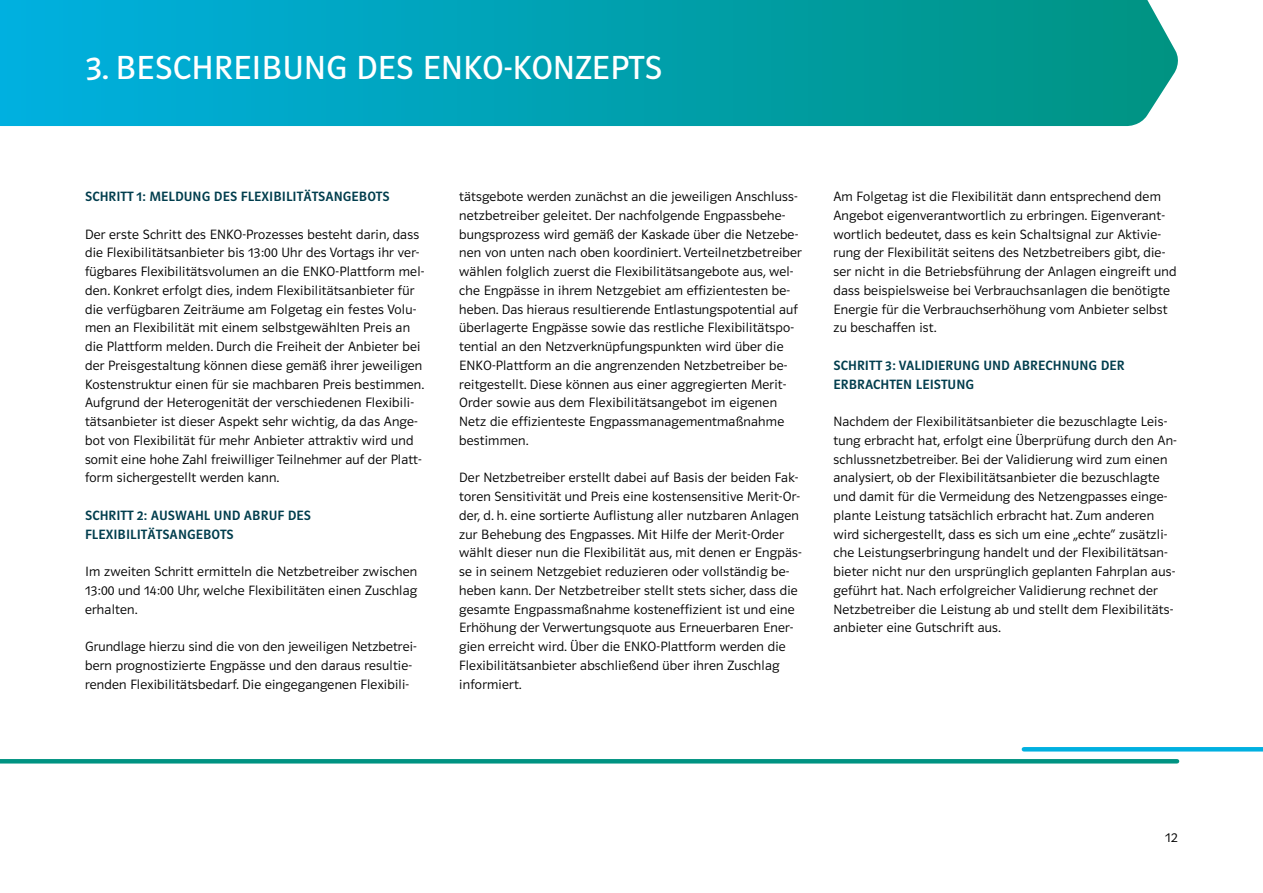
<style>
.page{position:relative;width:1263px;height:893px;background:#fff}
.page>*{position:absolute;margin:0;border:0;box-sizing:border-box;transform-origin:0 0}
.t1{font:34.5px "Polo 22 K Buch";letter-spacing:.015em;color:#fff}
.t2{font:13.95px/18.8px "Polo 11 K Leicht";letter-spacing:.015em;color:#000}
.t3{font:13.95px/18.8px "Polo 11 K Krftg";letter-spacing:.015em;color:#003d4d}
</style>
<div class="page">
<svg style="left:0;top:0;width:1178px;height:126px;background:#03a2b2"></svg>
<hr style="left:1024px;top:747px;width:239px;height:4px;background:#00b0e0">
<hr style="left:0;top:759px;width:1177px;height:4px;background:#009382">
<h1 class="t1" style="left:85px;top:49px;width:578px">3. BESCHREIBUNG DES ENKO-KONZEPTS</h1>
<p class="t3" style="left:85px;top:187px;width:306px">SCHRITT 1: MELDUNG DES FLEXIBILITÄTSANGEBOTS</p>
<p class="t2" style="left:85px;top:225px;width:341px">Der erste Schritt des ENKO-Prozesses besteht darin, dass die Flexibilitätsanbieter bis 13:00 Uhr des Vortags ihr ver&shy;fügbares Flexibilitätsvolumen an die ENKO-Plattform mel&shy;den. Konkret erfolgt dies, indem Flexibilitätsanbieter für die verfügbaren Zeiträume am Folgetag ein festes Volu&shy;men an Flexibilität mit einem selbstgewählten Preis an die Plattform melden. Durch die Freiheit der Anbieter bei der Preisgestaltung können diese gemäß ihrer jeweiligen Kostenstruktur einen für sie machbaren Preis bestimmen.<br>Aufgrund der Heterogenität der verschiedenen Flexibili&shy;tätsanbieter ist dieser Aspekt sehr wichtig, da das Ange&shy;bot von Flexibilität für mehr Anbieter attraktiv wird und somit eine hohe Zahl freiwilliger Teilnehmer auf der Platt&shy;form sichergestellt werden kann.</p>
<p class="t3" style="left:85px;top:506px;width:227px">SCHRITT 2: AUSWAHL UND ABRUF DES<br>FLEXIBILITÄTSANGEBOTS</p>
<p class="t2" style="left:85px;top:562px;width:334px;text-align:justify">Im zweiten Schritt ermitteln die Netzbetreiber zwischen 13:00 und 14:00 Uhr, welche Flexibilitäten einen Zuschlag erhalten.</p>
<p class="t2" style="left:85px;top:637px;width:333px">Grundlage hierzu sind die von den jeweiligen Netzbetrei&shy;bern prognostizierte Engpässe und den daraus resultie&shy;renden Flexibilitätsbedarf. Die eingegangenen Flexibili-</p>
<p class="t2" style="left:459px;top:187px;width:344px">tätsgebote werden zunächst an die jeweiligen Anschluss&shy;netzbetreiber geleitet. Der nachfolgende Engpassbehe&shy;bungsprozess wird gemäß der Kaskade über die Netzebe&shy;nen von unten nach oben koordiniert. Verteilnetzbetreiber wählen folglich zuerst die Flexibilitätsangebote aus, wel&shy;che Engpässe in ihrem Netzgebiet am effizientesten be&shy;heben. Das hieraus resultierende Entlastungspotential auf überlagerte Engpässe sowie das restliche Flexibilitätspo&shy;tential an den Netzverknüpfungspunkten wird über die ENKO-Plattform an die angrenzenden Netzbetreiber be&shy;reitgestellt. Diese können aus einer aggregierten Merit-Order sowie aus dem Flexibilitätsangebot im eigenen Netz die effizienteste Engpassmanagementmaßnahme bestimmen.</p>
<p class="t2" style="left:459px;top:468px;width:344px">Der Netzbetreiber erstellt dabei auf Basis der beiden Fak&shy;toren Sensitivität und Preis eine kostensensitive Merit-Or&shy;der, d. h. eine sortierte Auflistung aller nutzbaren Anlagen zur Behebung des Engpasses. Mit Hilfe der Merit-Order wählt dieser nun die Flexibilität aus, mit denen er Engpäs&shy;se in seinem Netzgebiet reduzieren oder vollständig be&shy;heben kann. Der Netzbetreiber stellt stets sicher, dass die gesamte Engpassmaßnahme kosteneffizient ist und eine Erhöhung der Verwertungsquote aus Erneuerbaren Ener&shy;gien erreicht wird. Über die ENKO-Plattform werden die Flexibilitätsanbieter abschließend über ihren Zuschlag informiert.</p>
<p class="t2" style="left:833px;top:187px;width:345px">Am Folgetag ist die Flexibilität dann entsprechend dem Angebot eigenverantwortlich zu erbringen. Eigenverant&shy;wortlich bedeutet, dass es kein Schaltsignal zur Aktivie&shy;rung der Flexibilität seitens des Netzbetreibers gibt, die&shy;ser nicht in die Betriebsführung der Anlagen eingreift und dass beispielsweise bei Verbrauchsanlagen die benötigte Energie für die Verbrauchserhöhung vom Anbieter selbst zu beschaffen ist.</p>
<p class="t3" style="left:833px;top:356px;width:293px">SCHRITT 3: VALIDIERUNG UND ABRECHNUNG DER<br>ERBRACHTEN LEISTUNG</p>
<p class="t2" style="left:833px;top:412px;width:345px">Nachdem der Flexibilitätsanbieter die bezuschlagte Leis&shy;tung erbracht hat, erfolgt eine Überprüfung durch den An&shy;schlussnetzbetreiber. Bei der Validierung wird zum einen analysiert, ob der Flexibilitätsanbieter die bezuschlagte und damit für die Vermeidung des Netzengpasses einge&shy;plante Leistung tatsächlich erbracht hat. Zum anderen wird sichergestellt, dass es sich um eine „echte“ zusätzli&shy;che Leistungserbringung handelt und der Flexibilitätsan&shy;bieter nicht nur den ursprünglich geplanten Fahrplan aus&shy;geführt hat. Nach erfolgreicher Validierung rechnet der Netzbetreiber die Leistung ab und stellt dem Flexibilitäts&shy;anbieter eine Gutschrift aus.</p>
<p class="t2" style="left:1165px;top:828px;width:14px">12</p>
</div>
